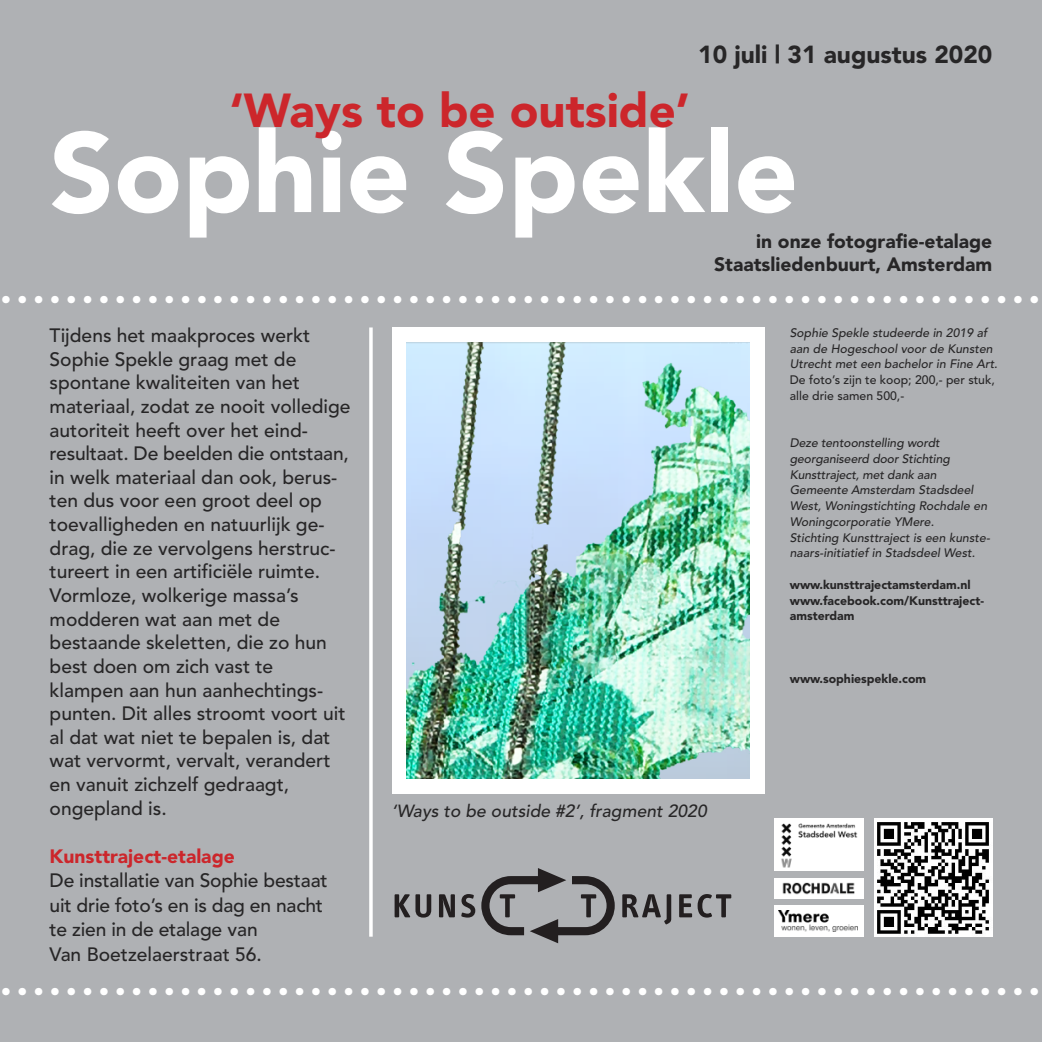
<style>
.page{position:relative;width:1042px;height:1042px;background:#afb1b4}
.page>*{position:absolute;margin:0;border:0;box-sizing:border-box;transform-origin:0 0}
.t1{font:900 112px "Avenir";color:#fff}
.t2{font:900 47.25px "Avenir";color:#cc262b}
.t3{font:900 24.5px "Avenir";color:#272627}
.t4{font:500 21px "Avenir";color:#fff}
.t5{font:500 19.25px/23.6px "Avenir";color:#272627}
.t6{font:900 19.25px/22.8px "Avenir";color:#272627;text-align:right}
.t7{font:900 19.25px "Avenir";color:#cc262b}
.t8{font:italic 500 17.5px "Avenir";letter-spacing:.005em;color:#272627}
.t9{font:italic 500 12.25px/15.8px "Avenir";letter-spacing:.005em;color:#272627}
.t10{font:900 12.25px/15.8px "Avenir";color:#272627}
.t11{font:500 12.25px/15.8px "Avenir";color:#272627}
</style>
<div class="page">
<img style="left:874px;top:818px;width:118px;height:118px">
<svg style="left:369px;top:327px;width:4px;height:609px;background:#f4f5f5"></svg>
<div style="left:392px;top:327px;width:372px;height:467px;background:#fff"></div>
<img style="left:407px;top:342px;width:342px;height:437px">
<svg style="left:394px;top:894px;width:37px;height:23px"></svg>
<svg style="left:439px;top:894px;width:16px;height:23px"></svg>
<svg style="left:461px;top:894px;width:14px;height:23px"></svg>
<svg style="left:481px;top:868px;width:134px;height:75px"></svg>
<svg style="left:622px;top:894px;width:49px;height:30px"></svg>
<svg style="left:679px;top:894px;width:52px;height:23px"></svg>
<img style="left:774px;top:818px;width:89px;height:53px">
<div style="left:774px;top:878px;width:89px;height:20px;background:#fff"></div>
<img style="left:782px;top:882px;width:73px;height:13px">
<div style="left:774px;top:905px;width:89px;height:31px;background:#fff"></div>
<img style="left:779px;top:910px;width:78px;height:22px">
<p class="t3" style="left:698px;top:44px;width:296px">10 juli | 31 augustus 2020</p>
<h2 class="t2" style="left:230px;top:91px;width:461px">‘Ways to be outside’</h2>
<h1 class="t1" style="left:50px;top:127px;width:750px">Sophie Spekle</h1>
<p class="t6" style="left:714px;top:232px;width:280px">in onze fotografie-etalage<br>Staatsliedenbuurt, Amsterdam</p>
<p class="t4" style="left:1px;top:291px;width:1040px">••••••••••••••••••••••••••••••••••••••••••••••••••••••••••••••••</p>
<p class="t9" style="left:790px;top:326px;width:209px">Sophie Spekle studeerde in 2019 af aan de Hogeschool voor de Kunsten<br>Utrecht met een bachelor in Fine Art.</p>
<p class="t11" style="left:790px;top:373px;width:207px">De foto’s zijn te koop; 200,- per stuk, alle drie samen 500,-</p>
<p class="t9" style="left:790px;top:436px;width:202px">Deze tentoonstelling wordt georganiseerd door Stichting<br>Kunsttraject, met dank aan<br>Gemeente Amsterdam Stadsdeel<br>West, Woningstichting Rochdale en<br>Woningcorporatie YMere.<br>Stichting Kunsttraject is een kunste&shy;naars-initiatief in Stadsdeel West.</p>
<p class="t10" style="left:790px;top:578px;width:196px">www.kunsttrajectamsterdam.nl www.facebook.com/Kunsttraject&shy;amsterdam</p>
<p class="t5" style="left:50px;top:325px;width:302px">Tijdens het maakproces werkt<br>Sophie Spekle graag met de spontane kwaliteiten van het materiaal, zodat ze nooit volledige autoriteit heeft over het eind&shy;resultaat. De beelden die ontstaan, in welk materiaal dan ook, berus&shy;ten dus voor een groot deel op toevalligheden en natuurlijk ge&shy;drag, die ze vervolgens herstruc&shy;tureert in een artificiële ruimte.<br>Vormloze, wolkerige massa’s modderen wat aan met de bestaande skeletten, die zo hun best doen om zich vast te klampen aan hun aanhechtings&shy;punten. Dit alles stroomt voort uit al dat wat niet te bepalen is, dat wat vervormt, vervalt, verandert en vanuit zichzelf gedraagt, ongepland is.</p>
<p class="t7" style="left:50px;top:848px;width:187px">Kunsttraject-etalage</p>
<p class="t5" style="left:50px;top:870px;width:279px;line-height:24.5px">De installatie van Sophie bestaat uit drie foto’s en is dag en nacht te zien in de etalage van<br>Van Boetzelaerstraat 56.</p>
<p class="t4" style="left:1px;top:983px;width:1040px">••••••••••••••••••••••••••••••••••••••••••••••••••••••••••••••••</p>
<p class="t10" style="left:790px;top:672px;width:138px">www.sophiespekle.com</p>
<p class="t8" style="left:392px;top:804px;width:316px">‘Ways to be outside #2’, fragment 2020</p>
</div>
